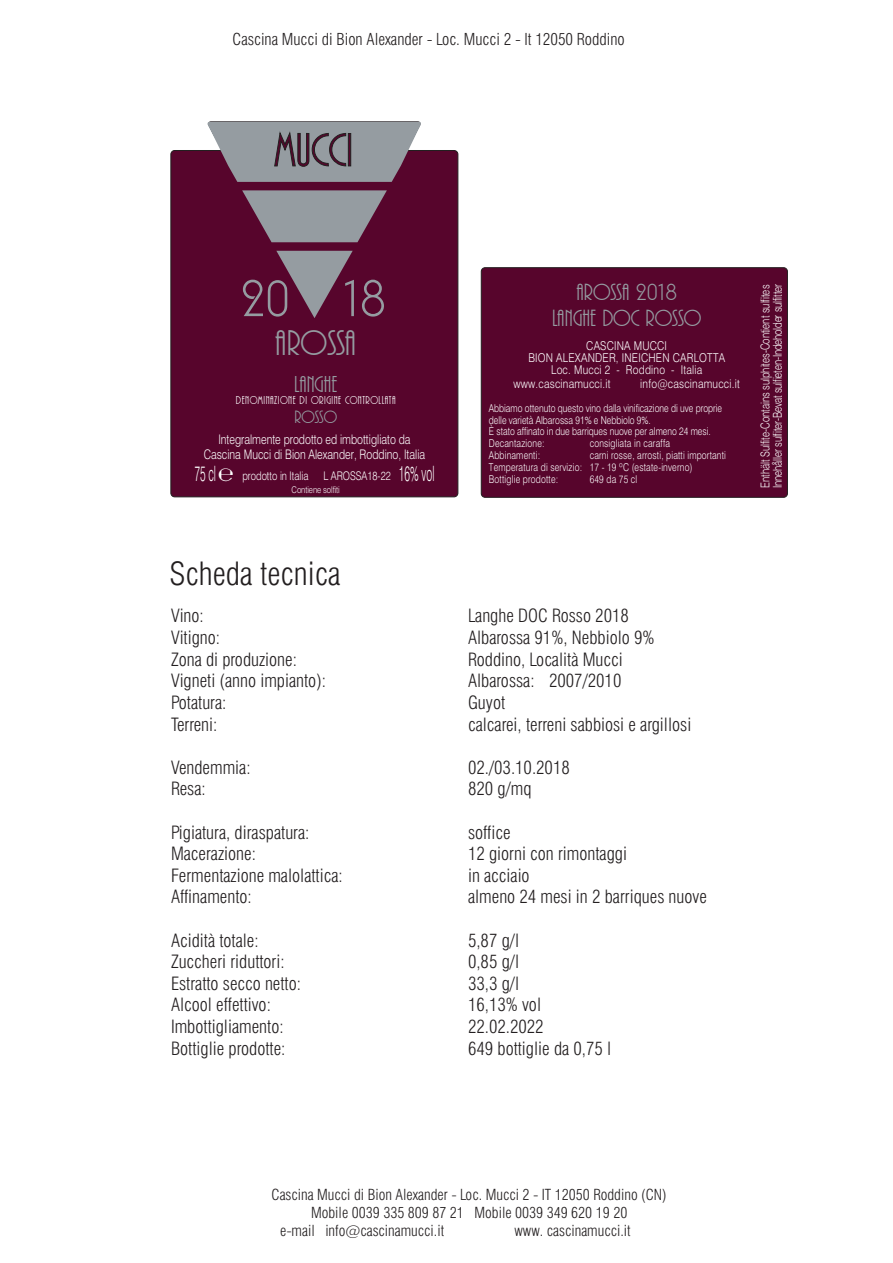
<style>
.page{position:relative;width:893px;height:1263px;background:#fff}
.page>*{position:absolute;margin:0;border:0;box-sizing:border-box;transform-origin:0 0}
.t1{font:54px "Plaza D";color:#959ca1}
.t2{font:37.05px "Plaza D";color:#959ca1}
.t3{font:300 condensed 31.5px "Swiss 721 BT";color:#231f20}
.t4{font:24.3px/25.7px "Plaza D";color:#959ca1;text-align:center}
.t5{font:23.85px "Plaza D";color:#959ca1}
.t6{font:18.45px "Plaza D";color:#959ca1}
.t7{font:300 condensed 18px "Swiss 721 BT";color:#231f20}
.t8{font:300 condensed 16.2px "Swiss 721 BT";color:#231f20}
.t9{font:300 condensed 15px "Swiss 721 BT";color:#231f20}
.t10{font:300 13.2px/14.5px "Swiss 721 BT";color:#fff;text-align:center;scale:.8 1}
.t11{font:300 12.15px/12.1px "Swiss 721 BT";letter-spacing:.02em;color:#fff;text-align:center;scale:.85 1}
.t12{font:300 12.15px/12.1px "Swiss 721 BT";letter-spacing:-.005em;color:#fff;scale:.79 1}
.t13{font:300 11.85px "Swiss 721 BT";color:#fff;scale:.8 1}
.t14{font:11.85px "Plaza D";letter-spacing:.04em;color:#fff}
.t15{font:300 10.8px/11.9px "Swiss 721 BT";letter-spacing:.015em;color:#fff;scale:.8 1}
.t16{font:300 9.3px "Swiss 721 BT";letter-spacing:-.015em;color:#fff;scale:.85 1}
.s1{font-size:21.15px}
.s2{font-family:"E Europea";font-weight:400;font-size:17.25px}
</style>
<div class="page">
<div style="left:481px;top:268px;width:306px;height:229px;background:#57052c;border-radius:4px"></div>
<div style="left:481px;top:268px;width:306px;height:229px;border:1px solid #231f20;border-radius:4px"></div>
<div style="left:171px;top:150px;width:287px;height:347px;background:#57052c"></div>
<svg style="left:276px;top:251px;width:77px;height:67px"></svg>
<svg style="left:242px;top:190px;width:145px;height:52px"></svg>
<svg style="left:207px;top:122px;width:214px;height:60px"></svg>
<div style="left:348px;top:133px;width:3px;height:33px;background:#57052c;border:1px solid #231f20"></div>
<p class="t8" style="left:233px;top:29px;width:394px">Cascina Mucci di Bion Alexander - Loc. Mucci 2 - It 12050 Roddino</p>
<h1 class="t1" style="left:241px;top:270px;width:146px">20 18</h1>
<h2 class="t2" style="left:275px;top:324px;width:83px">AROSSA</h2>
<h3 class="t5" style="left:294px;top:372px;width:45px">LANGHE</h3>
<p class="t14" style="left:236px;top:394px;width:161px">DENOMINAZIONE DI ORIGINE CONTROLLATA</p>
<p class="t6" style="left:295px;top:407px;width:44px">ROSSO</p>
<p class="t10" style="left:204px;top:432px;width:278px">Integralmente prodotto ed imbottigliato da<br>Cascina Mucci di Bion Alexander, Roddino, Italia</p>
<p class="t13" style="left:194px;top:469px;width:302px"><span class="s1">75 cl</span> <span class="s2">e</span> prodotto in Italia L AROSSA18-22 <span class="s1">16% vol</span></p>
<p class="t16" style="left:292px;top:483px;width:58px">Contiene solfiti</p>
<h3 class="t4" style="left:552px;top:280px;width:151px">AROSSA 2018<br>LANGHE DOC ROSSO</h3>
<p class="t11" style="left:528px;top:339px;width:233px">CASCINA MUCCI<br>BION ALEXANDER, INEICHEN CARLOTTA<br>Loc. Mucci 2 - Roddino - Italia</p>
<p class="t11" style="left:513px;top:377px;width:116px">www.cascinamucci.it</p>
<p class="t11" style="left:640px;top:377px;width:119px">info@cascinamucci.it</p>
<p class="t15" style="left:489px;top:402px;width:293px">Abbiamo ottenuto questo vino dalla vinificazione di uve proprie delle varietà Albarossa 91% e Nebbiolo 9%.<br>È stato affinato in due barriques nuove per almeno 24 mesi.<br>Decantazione:</p>
<p class="t15" style="left:590px;top:437px;width:102px">consigliata in caraffa</p>
<p class="t15" style="left:489px;top:449px;width:66px">Abbinamenti:</p>
<p class="t15" style="left:489px;top:449px;width:298px;text-indent:101px">carni rosse, arrosti, piatti importanti<br>Temperatura di servizio: 17 - 19 ºC (estate-inverno)<br>Bottiglie prodotte:</p>
<p class="t15" style="left:590px;top:473px;width:61px">649 da 75 cl</p>
<p class="t12" style="left:759px;top:488px;width:259px;rotate:-90deg">Enthält Sulfite-Contains sulphites-Contient sulfites<br>Innehåller sulfiter-Bevat sulfieten-Indeholder sulfitter</p>
<h3 class="t3" style="left:170px;top:555px;width:173px">Scheda tecnica</h3>
<p class="t7" style="left:171px;top:605px;width:34px">Vino:</p>
<p class="t7" style="left:468px;top:605px;width:162px">Langhe DOC Rosso 2018</p>
<p class="t7" style="left:171px;top:627px;width:51px">Vitigno:</p>
<p class="t7" style="left:468px;top:627px;width:188px">Albarossa 91%, Nebbiolo 9%</p>
<p class="t7" style="left:171px;top:648px;width:127px">Zona di produzione:</p>
<p class="t7" style="left:468px;top:648px;width:156px">Roddino, Località Mucci</p>
<p class="t7" style="left:171px;top:670px;width:157px">Vigneti (anno impianto):</p>
<p class="t7" style="left:468px;top:670px;width:155px">Albarossa: 2007/2010</p>
<p class="t7" style="left:171px;top:691px;width:57px">Potatura:</p>
<p class="t7" style="left:468px;top:691px;width:39px">Guyot</p>
<p class="t7" style="left:171px;top:713px;width:48px">Terreni:</p>
<p class="t7" style="left:468px;top:713px;width:225px">calcarei, terreni sabbiosi e argillosi</p>
<p class="t7" style="left:171px;top:756px;width:81px">Vendemmia:</p>
<p class="t7" style="left:468px;top:756px;width:103px">02./03.10.2018</p>
<p class="t7" style="left:171px;top:778px;width:36px">Resa:</p>
<p class="t7" style="left:468px;top:778px;width:65px">820 g/mq</p>
<p class="t7" style="left:171px;top:821px;width:140px">Pigiatura, diraspatura:</p>
<p class="t7" style="left:468px;top:821px;width:44px">soffice</p>
<p class="t7" style="left:171px;top:843px;width:86px">Macerazione:</p>
<p class="t7" style="left:468px;top:843px;width:161px">12 giorni con rimontaggi</p>
<p class="t7" style="left:171px;top:864px;width:173px">Fermentazione malolattica:</p>
<p class="t7" style="left:468px;top:864px;width:63px">in acciaio</p>
<p class="t7" style="left:171px;top:886px;width:82px">Affinamento:</p>
<p class="t7" style="left:468px;top:886px;width:240px">almeno 24 mesi in 2 barriques nuove</p>
<p class="t7" style="left:171px;top:929px;width:89px">Acidità totale:</p>
<p class="t7" style="left:468px;top:929px;width:53px">5,87 g/l</p>
<p class="t7" style="left:171px;top:951px;width:115px">Zuccheri riduttori:</p>
<p class="t7" style="left:468px;top:951px;width:53px">0,85 g/l</p>
<p class="t7" style="left:171px;top:972px;width:132px">Estratto secco netto:</p>
<p class="t7" style="left:468px;top:972px;width:53px">33,3 g/l</p>
<p class="t7" style="left:171px;top:994px;width:101px">Alcool effettivo:</p>
<p class="t7" style="left:468px;top:994px;width:75px">16,13% vol</p>
<p class="t7" style="left:171px;top:1015px;width:114px">Imbottigliamento:</p>
<p class="t7" style="left:468px;top:1015px;width:77px">22.02.2022</p>
<p class="t7" style="left:171px;top:1037px;width:116px">Bottiglie prodotte:</p>
<p class="t7" style="left:468px;top:1037px;width:145px">649 bottiglie da 0,75 l</p>
<p class="t9" style="left:272px;top:1185px;width:397px">Cascina Mucci di Bion Alexander - Loc. Mucci 2 - IT 12050 Roddino (CN)</p>
<p class="t9" style="left:311px;top:1203px;width:318px">Mobile 0039 335 809 87 21 Mobile 0039 349 620 19 20</p>
<p class="t9" style="left:280px;top:1221px;width:166px">e-mail info@cascinamucci.it</p>
<p class="t9" style="left:514px;top:1221px;width:118px">www. cascinamucci.it</p>
</div>
